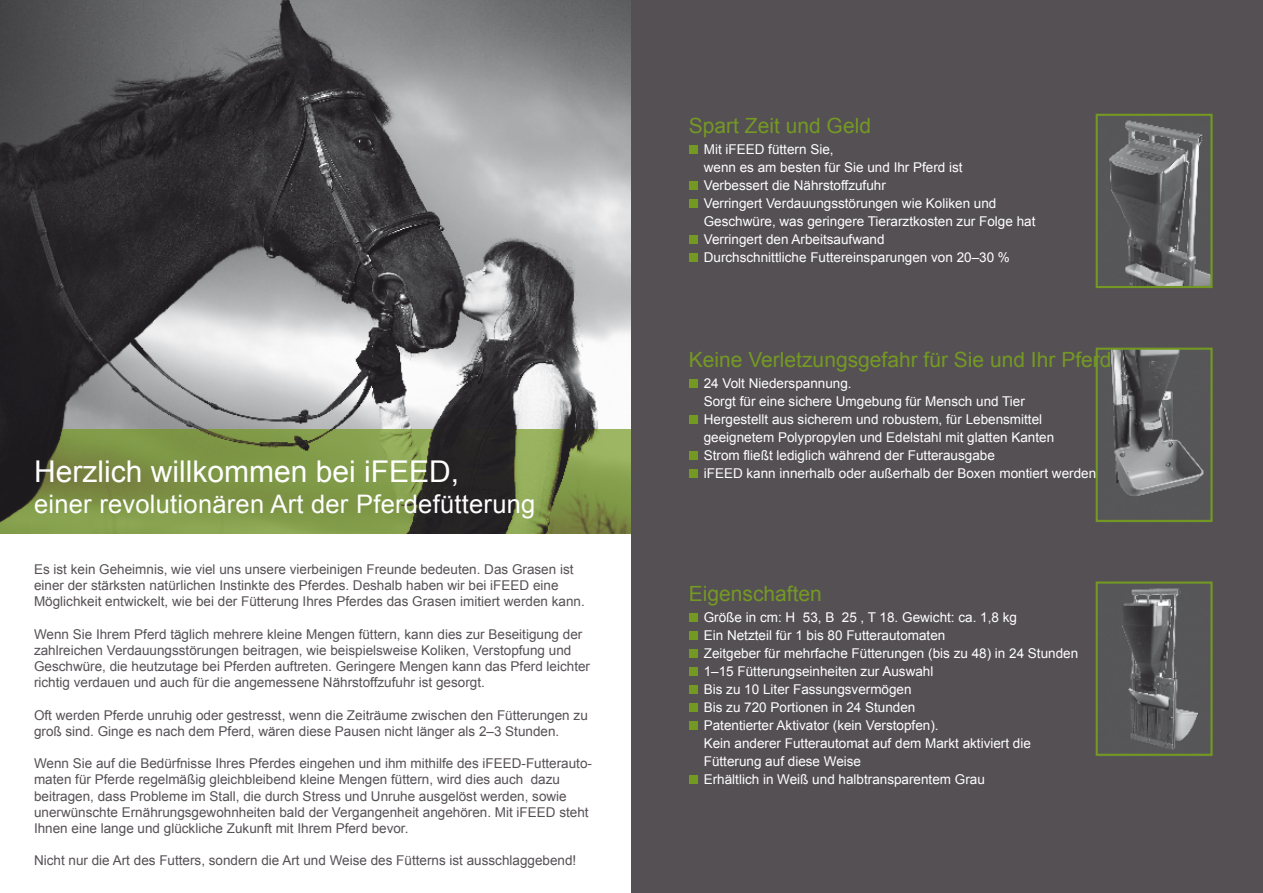
<style>
.page{position:relative;width:1263px;height:893px;background:#fff}
.page>*{position:absolute;margin:0;border:0;box-sizing:border-box;transform-origin:0 0}
.t1{font:30px "Arial";color:#fff}
.t2{font:25.5px "Arial";letter-spacing:.01em;color:#fff}
.t3{font:21px "Arial";color:#749923}
.t4{font:13.5px/16.2px "Arial";color:#555054}
.t5{font:13.5px/18px "Arial";color:#fff}
</style>
<div class="page">
<img style="left:0;top:0;width:631px;height:429px">
<svg style="left:0;top:429px;width:631px;height:105px;background:#6d7e41"></svg>
<div style="left:631px;top:0;width:632px;height:893px;background:#555054"></div>
<img style="left:1109px;top:120px;width:100px;height:165px">
<div style="left:1096px;top:114px;width:116px;height:174px;border:2px solid #749923"></div>
<img style="left:1111px;top:351px;width:93px;height:146px">
<div style="left:1096px;top:348px;width:116px;height:174px;border:2px solid #749923"></div>
<img style="left:1121px;top:588px;width:77px;height:162px">
<div style="left:1096px;top:581px;width:116px;height:175px;border:2px solid #749923"></div>
<div style="left:689px;top:146px;width:8px;height:8px;background:#749923"></div>
<div style="left:689px;top:182px;width:8px;height:8px;background:#749923"></div>
<div style="left:689px;top:200px;width:8px;height:8px;background:#749923"></div>
<div style="left:689px;top:236px;width:8px;height:8px;background:#749923"></div>
<div style="left:689px;top:254px;width:8px;height:8px;background:#749923"></div>
<div style="left:689px;top:379px;width:8px;height:9px;background:#749923"></div>
<div style="left:689px;top:415px;width:8px;height:9px;background:#749923"></div>
<div style="left:689px;top:451px;width:8px;height:9px;background:#749923"></div>
<div style="left:689px;top:469px;width:8px;height:9px;background:#749923"></div>
<div style="left:689px;top:613px;width:8px;height:9px;background:#749923"></div>
<div style="left:689px;top:631px;width:8px;height:9px;background:#749923"></div>
<div style="left:689px;top:649px;width:8px;height:9px;background:#749923"></div>
<div style="left:689px;top:667px;width:8px;height:9px;background:#749923"></div>
<div style="left:689px;top:685px;width:8px;height:9px;background:#749923"></div>
<div style="left:689px;top:703px;width:8px;height:9px;background:#749923"></div>
<div style="left:689px;top:721px;width:8px;height:9px;background:#749923"></div>
<div style="left:689px;top:775px;width:8px;height:9px;background:#749923"></div>
<h1 class="t1" style="left:34px;top:451px;width:427px">Herzlich willkommen bei iFEED,</h1>
<h2 class="t2" style="left:34px;top:487px;width:503px">einer revolutionären Art der Pferdefütterung</h2>
<p class="t4" style="left:34px;top:561px;width:552px">Es ist kein Geheimnis, wie viel uns unsere vierbeinigen Freunde bedeuten. Das Grasen ist einer der stärksten natürlichen Instinkte des Pferdes. Deshalb haben wir bei iFEED eine<br>Möglichkeit entwickelt, wie bei der Fütterung Ihres Pferdes das Grasen imitiert werden kann.</p>
<p class="t4" style="left:34px;top:626px;width:558px">Wenn Sie Ihrem Pferd täglich mehrere kleine Mengen füttern, kann dies zur Beseitigung der zahlreichen Verdauungsstörungen beitragen, wie beispielsweise Koliken, Verstopfung und Geschwüre, die heutzutage bei Pferden auftreten. Geringere Mengen kann das Pferd leichter richtig verdauen und auch für die angemessene Nährstoffzufuhr ist gesorgt.</p>
<p class="t4" style="left:34px;top:707px;width:555px">Oft werden Pferde unruhig oder gestresst, wenn die Zeiträume zwischen den Fütterungen zu groß sind. Ginge es nach dem Pferd, wären diese Pausen nicht länger als 2–3 Stunden.</p>
<p class="t4" style="left:34px;top:755px;width:560px">Wenn Sie auf die Bedürfnisse Ihres Pferdes eingehen und ihm mithilfe des iFEED-Futterauto&shy;maten für Pferde regelmäßig gleichbleibend kleine Mengen füttern, wird dies auch dazu beitragen, dass Probleme im Stall, die durch Stress und Unruhe ausgelöst werden, sowie unerwünschte Ernährungsgewohnheiten bald der Vergangenheit angehören. Mit iFEED steht Ihnen eine lange und glückliche Zukunft mit Ihrem Pferd bevor.</p>
<p class="t4" style="left:34px;top:853px;width:544px">Nicht nur die Art des Futters, sondern die Art und Weise des Fütterns ist ausschlaggebend!</p>
<h3 class="t3" style="left:689px;top:112px;width:184px">Spart Zeit und Geld</h3>
<p class="t5" style="left:704px;top:140px;width:260px">Mit iFEED füttern Sie,<br>wenn es am besten für Sie und Ihr Pferd ist</p>
<p class="t5" style="left:704px;top:176px;width:333px;text-indent:-15px">• Verbessert die Nährstoffzufuhr<br>Verringert Verdauungsstörungen wie Koliken und Geschwüre, was geringere Tierarztkosten zur Folge hat Verringert den Arbeitsaufwand<br>Durchschnittliche Futtereinsparungen von 20–30 %</p>
<h3 class="t3" style="left:689px;top:346px;width:424px">Keine Verletzungsgefahr für Sie und Ihr Pferd</h3>
<p class="t5" style="left:704px;top:374px;width:394px">24 Volt Niederspannung.<br>Sorgt für eine sichere Umgebung für Mensch und Tier<br>Hergestellt aus sicherem und robustem, für Lebensmittel geeignetem Polypropylen und Edelstahl mit glatten Kanten<br>Strom fließt lediglich während der Futterausgabe<br>iFEED kann innerhalb oder außerhalb der Boxen montiert werden</p>
<h3 class="t3" style="left:689px;top:579px;width:135px">Eigenschaften</h3>
<p class="t5" style="left:704px;top:608px;width:376px">Größe in cm: H 53, B 25 , T 18. Gewicht: ca. 1,8 kg<br>Ein Netzteil für 1 bis 80 Futterautomaten<br>Zeitgeber für mehrfache Fütterungen (bis zu 48) in 24 Stunden 1–15 Fütterungseinheiten zur Auswahl<br>Bis zu 10 Liter Fassungsvermögen<br>Bis zu 720 Portionen in 24 Stunden<br>Patentierter Aktivator (kein Verstopfen).<br>Kein anderer Futterautomat auf dem Markt aktiviert die Fütterung auf diese Weise<br>Erhältlich in Weiß und halbtransparentem Grau</p>
</div>
